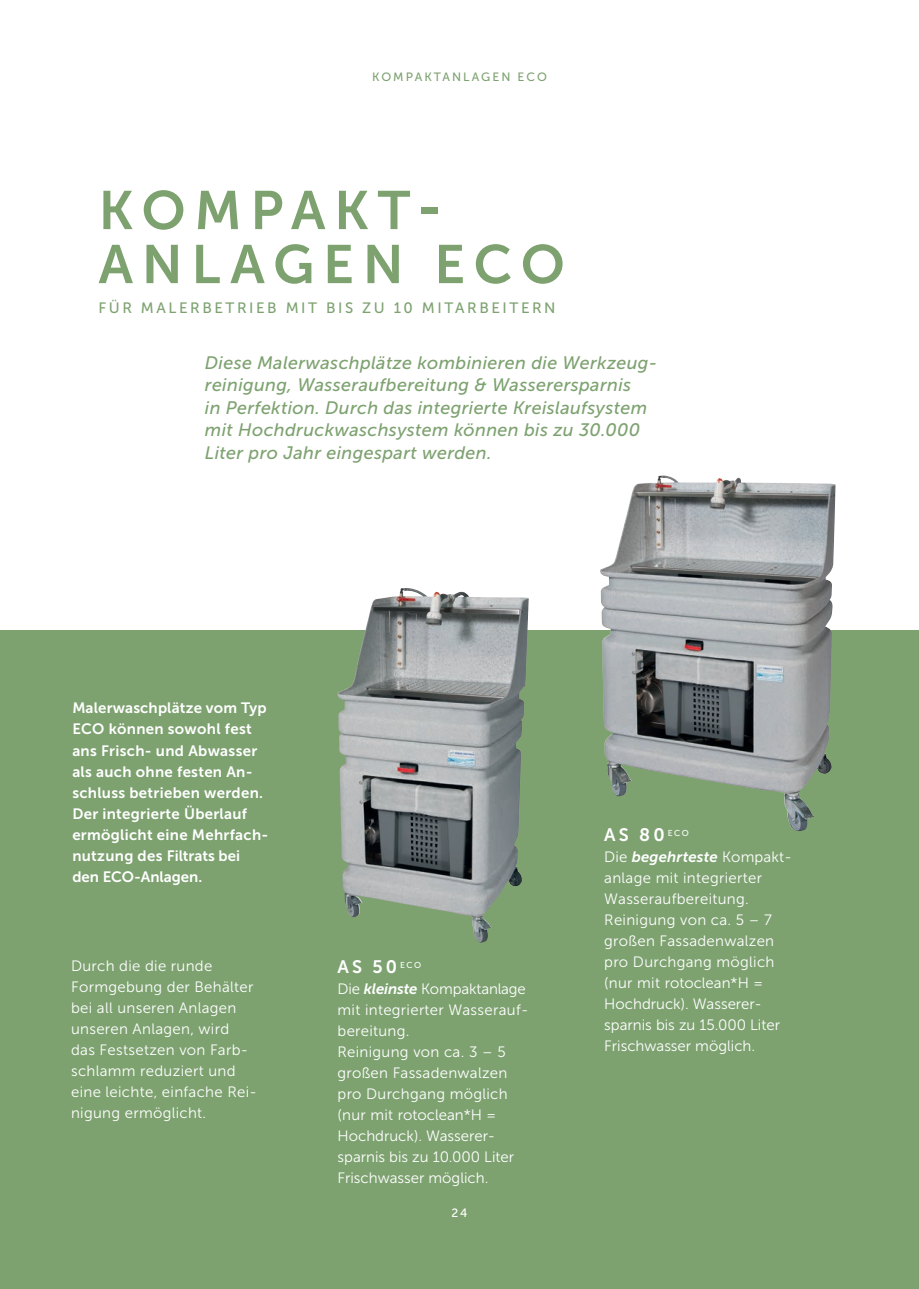
<style>
.page{position:relative;width:919px;height:1289px;background:#fff}
.page>*{position:absolute;margin:0;border:0;box-sizing:border-box;transform-origin:0 0}
.t1{font:54px/54px "Fkprpb Museo Sans 700";letter-spacing:.16em;color:#7da270}
.t2{font:italic 18px/22.5px "Jlmsgg Museo Sans 500";letter-spacing:.02em;color:#7da270}
.t3{font:18px "Fkprpb Museo Sans 700";letter-spacing:.17em;color:#fff}
.t4{font:15px/21px "Pqfxxn Museo Sans 300";letter-spacing:.02em;color:#fff}
.t5{font:15px/21px "Fkprpb Museo Sans 700";letter-spacing:.02em;color:#fff}
.t6{font:15px "Wqwqmf Museo Sans 500";letter-spacing:.17em;color:#7da270}
.t7{font:12px "Wqwqmf Museo Sans 500";letter-spacing:.17em;color:#7da270}
.t8{font:12px "Wqwqmf Museo Sans 500";color:#fff}
.s1{font-family:"Vvjpqt Museo Sans 700";font-style:italic}
</style>
<div class="page">
<div style="left:0;top:630px;width:918px;height:658px;background:#7da270"></div>
<img style="left:337px;top:588px;width:191px;height:354px">
<img style="left:600px;top:475px;width:235px;height:356px">
<p class="t7" style="left:372px;top:71px;width:176px">KOMPAKTANLAGEN ECO</p>
<h1 class="t1" style="left:99px;top:183px;width:467px">KOMPAKT-<br>ANLAGEN ECO</h1>
<p class="t6" style="left:99px;top:300px;width:458px">FÜR MALERBETRIEB MIT BIS ZU 10 MITARBEITERN</p>
<p class="t2" style="left:205px;top:351px;width:454px">Diese Malerwaschplätze kombinieren die Werkzeug&shy;reinigung, Wasseraufbereitung &amp; Wasserersparnis<br>in Perfektion. Durch das integrierte Kreislaufsystem mit Hochdruckwaschsystem können bis zu 30.000<br>Liter pro Jahr eingespart werden.</p>
<p class="t5" style="left:72px;top:697px;width:197px">Malerwaschplätze vom Typ<br>ECO können sowohl fest ans Frisch- und Abwasser als auch ohne festen An&shy;schluss betrieben werden.<br>Der integrierte Überlauf ermöglicht eine Mehrfach&shy;nutzung des Filtrats bei den ECO-Anlagen.</p>
<p class="t4" style="left:71px;top:955px;width:187px">Durch die die runde<br>Formgebung der Behälter bei all unseren Anlagen unseren Anlagen, wird<br>das Festsetzen von Farb&shy;schlamm reduziert und eine leichte, einfache Rei&shy;nigung ermöglicht.</p>
<p class="t3" style="left:337px;top:956px;width:85px">AS 50 <sup>ECO</sup></p>
<p class="t4" style="left:337px;top:978px;width:192px">Die <span class="s1">kleinste</span> Kompaktanlage mit integrierter Wasserauf&shy;bereitung.<br>Reinigung von ca. 3 – 5 großen Fassadenwalzen pro Durchgang möglich (nur mit rotoclean*H =<br>Hochdruck). Wasserer&shy;sparnis bis zu 10.000 Liter<br>Frischwasser möglich.</p>
<p class="t8" style="left:451px;top:1205px;width:17px">24</p>
<p class="t3" style="left:604px;top:824px;width:86px">AS 80 <sup>ECO</sup></p>
<p class="t4" style="left:604px;top:846px;width:189px">Die <span class="s1">begehrteste</span> Kompakt&shy;anlage mit integrierter<br>Wasseraufbereitung.<br>Reinigung von ca. 5 – 7 großen Fassadenwalzen pro Durchgang möglich (nur mit rotoclean*H =<br>Hochdruck). Wasserer&shy;sparnis bis zu 15.000 Liter<br>Frischwasser möglich.</p>
</div>
